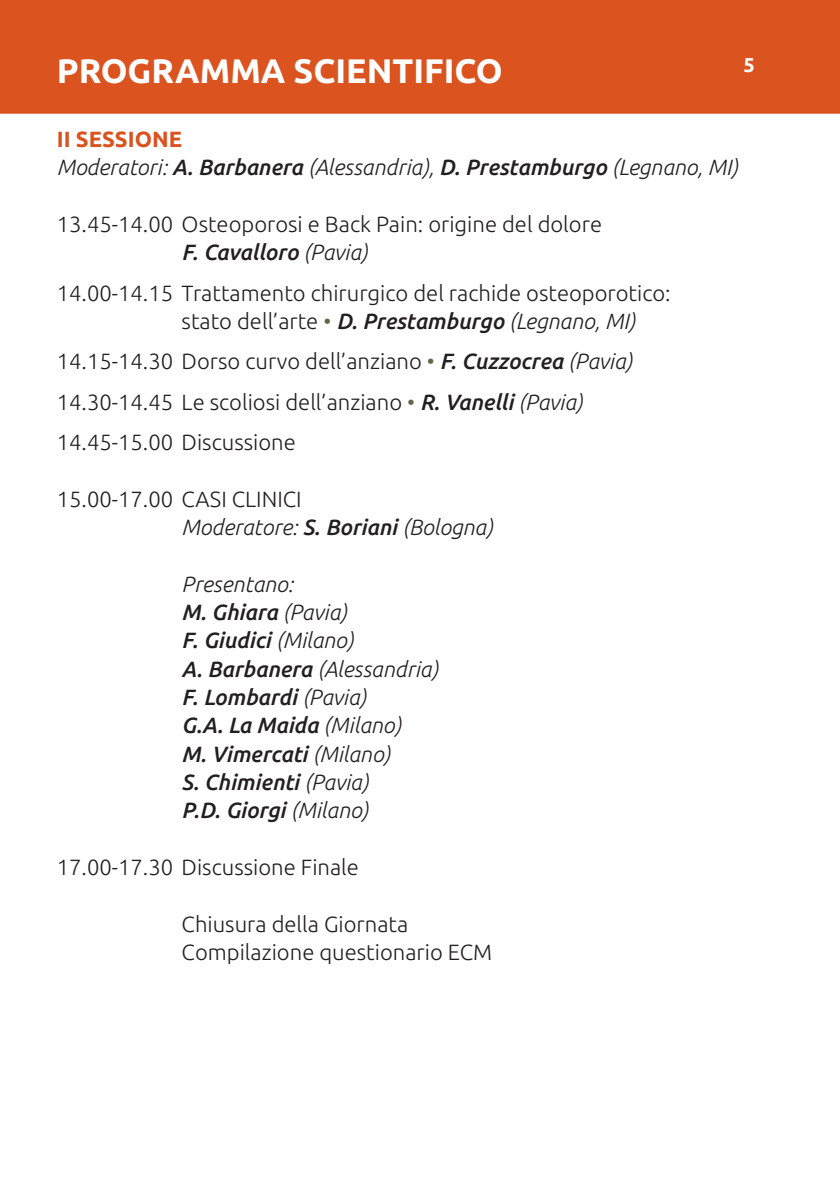
<style>
.page{position:relative;width:840px;height:1191px;background:#fff}
.page>*{position:absolute;margin:0;border:0;box-sizing:border-box;transform-origin:0 0}
.t1{font:700 34px "Ubuntu";color:#fff}
.t2{font:300 22px/28.4px "Ubuntu";color:#231f20}
.t3{font:italic 500 22px/28.4px "Ubuntu";color:#231f20}
.t4{font:italic 300 22px/28.4px "Ubuntu";color:#231f20}
.t5{font:700 20px "Ubuntu";color:#fff}
.s1{font-weight:700;font-style:normal;color:#da521f}
.s2{font-weight:500}
.s3{font-weight:500;font-style:italic}
.s4{font-style:italic}
.s5{color:#686247}
.s6{font-weight:300}
</style>
<div class="page">
<div style="left:0;top:0;width:839px;height:114px;background:#db531f"></div>
<h1 class="t1" style="left:57px;top:51px;width:447px">PROGRAMMA SCIENTIFICO</h1>
<p class="t5" style="left:743px;top:54px;width:13px">5</p>
<p class="t4" style="left:57px;top:126px;width:682px"><span class="s1">II SESSIONE<br></span>Moderatori: <span class="s2">A. Barbanera</span> (Alessandria), <span class="s2">D. Prestamburgo</span> (Legnano, MI)</p>
<p class="t2" style="left:181px;top:211px;width:421px;text-indent:-125px">13.45-14.00 Osteoporosi e Back Pain: origine del dolore<br><span class="s3">F. Cavalloro</span> <span class="s4">(Pavia)</span></p>
<p class="t2" style="left:181px;top:280px;width:490px;text-indent:-125px">14.00-14.15 Trattamento chirurgico del rachide osteoporotico: stato dell’arte <span class="s5">•</span> <span class="s3">D. Prestamburgo</span> <span class="s4">(Legnano, MI)</span></p>
<p class="t2" style="left:57px;top:343px;width:576px;line-height:40.2px">14.15-14.30 Dorso curvo dell’anziano <span class="s5">•</span> <span class="s3">F. Cuzzocrea</span> <span class="s4">(Pavia)<br></span>14.30-14.45 Le scoliosi dell’anziano <span class="s5">•</span> <span class="s3">R. Vanelli</span> <span class="s4">(Pavia)<br></span>14.45-15.00 Discussione</p>
<p class="t2" style="left:181px;top:486px;width:312px;text-indent:-125px">15.00-17.00 CASI CLINICI<br><span class="s4">Moderatore:</span> <span class="s3">S. Boriani</span> <span class="s4">(Bologna)</span></p>
<p class="t3" style="left:181px;top:571px;width:258px"><span class="s6">Presentano:<br></span>M. Ghiara <span class="s6">(Pavia)<br></span>F. Giudici <span class="s6">(Milano)<br></span>A. Barbanera <span class="s6">(Alessandria)<br></span>F. Lombardi <span class="s6">(Pavia)<br></span>G.A. La Maida <span class="s6">(Milano)<br></span>M. Vimercati <span class="s6">(Milano)<br></span>S. Chimienti <span class="s6">(Pavia)<br></span>P.D. Giorgi <span class="s6">(Milano)</span></p>
<p class="t2" style="left:57px;top:854px;width:303px">17.00-17.30 Discussione Finale</p>
<p class="t2" style="left:181px;top:911px;width:312px">Chiusura della Giornata<br>Compilazione questionario ECM</p>
</div>
